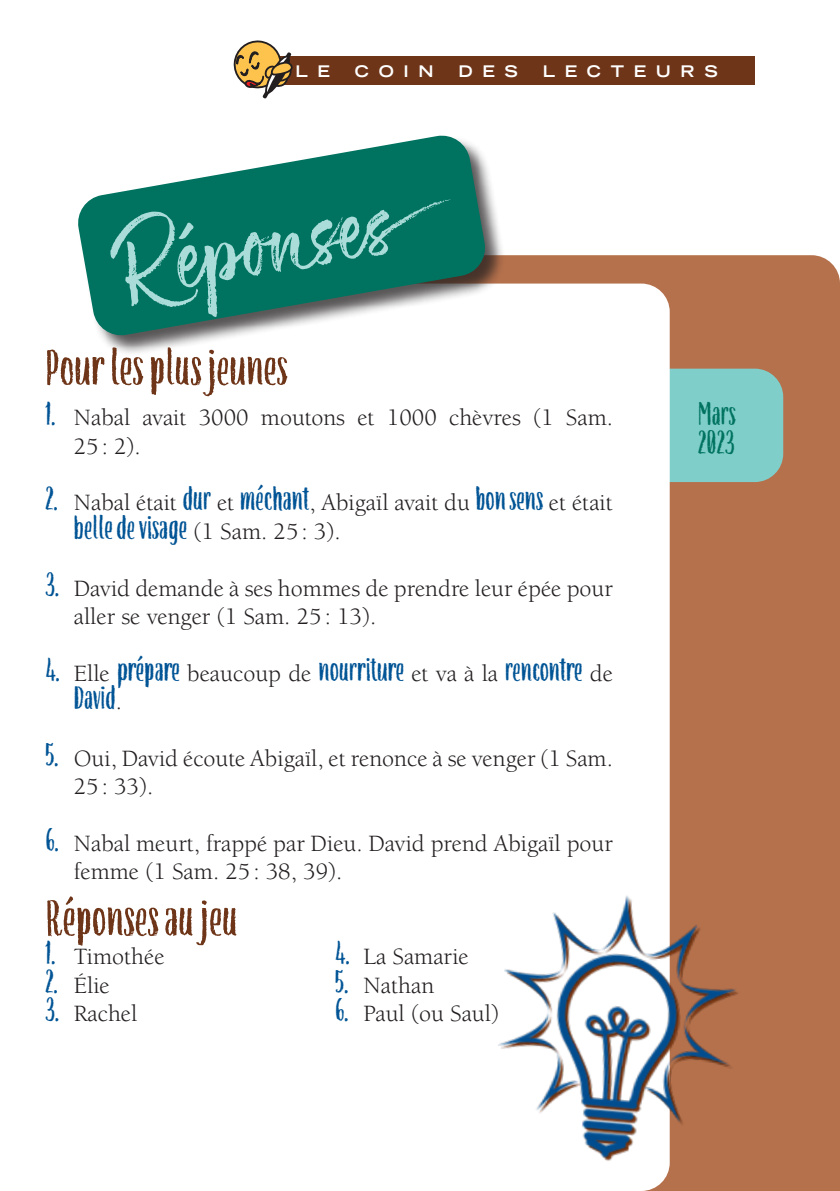
<style>
.page{position:relative;width:840px;height:1191px;background:#fff}
.page>*{position:absolute;margin:0;border:0;box-sizing:border-box;transform-origin:0 0}
.t1{font:96px "ATS Script";color:#aadcd9}
.H3_Titre_3e_niveau{font:condensed 56px "ATS Cond";color:#6e3518}
.t2{font:condensed 36px/28.4px "ATS Cond";color:#005495}
.t3{font:condensed 36px/28.4px "ATS Cond";color:#007360}
.t4{font:24px/28.4px "Berkeley Pro";color:#231f20}
.t5{font:700 expanded 16px "Trade Gothic LT Std";letter-spacing:.6em;color:#fff}
.s1{font-family:"ATS Cond";font-stretch:condensed;font-size:36px;color:#005495}
.s2{font-family:"Berkeley Pro";font-stretch:normal;font-size:24px;color:#231f20}
</style>
<div class="page">
<div style="left:505px;top:255px;width:334px;height:936px;background:#b5714c"></div>
<div style="left:556px;top:369px;width:226px;height:113px;background:#80ceca;border-radius:28px"></div>
<svg style="left:505px;top:283px;width:164px;height:908px"></svg>
<div style="left:78px;top:135px;width:427px;height:221px;background:#231f20;opacity:.75"></div>
<svg style="left:78px;top:135px;width:409px;height:202px;fill:#007360"></svg>
<div style="left:258px;top:57px;width:496px;height:28px;background:#6e3518"></div>
<svg style="left:233px;top:40px;width:60px;height:59px"></svg>
<img style="left:505px;top:869px;width:252px;height:309px">
<img style="left:498px;top:866px;width:256px;height:309px">
<p class="t5" style="left:295px;top:61px;width:36px">L E</p>
<p class="t5" style="left:355px;top:61px;width:80px">COIN</p>
<p class="t5" style="left:458px;top:61px;width:61px">DES</p>
<p class="t5" style="left:542px;top:61px;width:176px">LECTEURS</p>
<h1 class="t1" style="left:105px;top:211px;width:343px;rotate:-10deg">Réponses</h1>
<p class="H3_Titre_3e_niveau" style="left:45px;top:336px;width:243px">Pour les plus jeunes</p>
<p class="t4" style="left:74px;top:404px;width:540px;text-indent:-28px"><span class="s1">1.</span> Nabal avait 3000 moutons et 1000 chèvres (1 Sam.<br>25: 2).</p>
<p class="t4" style="left:45px;top:489px;width:568px"><span class="s1">2.</span> Nabal était <span class="s1">dur</span> et <span class="s1">méchant</span>, Abigaïl avait du <span class="s1">bon sens</span> et était</p>
<p class="t2" style="left:74px;top:513px;width:268px">belle de visage <span class="s2">(1 Sam. 25: 3).</span></p>
<p class="t4" style="left:74px;top:574px;width:540px;text-indent:-28px"><span class="s1">3.</span> David demande à ses hommes de prendre leur épée pour aller se venger (1 Sam. 25: 13).</p>
<p class="t2" style="left:74px;top:655px;width:540px;text-indent:-28px">4. <span class="s2">Elle</span> prépare <span class="s2">beaucoup de</span> nourriture <span class="s2">et va à la</span> rencontre <span class="s2">de<br></span>David<span class="s2">.</span></p>
<p class="t4" style="left:74px;top:744px;width:540px;text-indent:-28px"><span class="s1">5.</span> Oui, David écoute Abigaïl, et renonce à se venger (1 Sam.<br>25: 33).</p>
<p class="t4" style="left:74px;top:829px;width:540px;text-indent:-28px"><span class="s1">6.</span> Nabal meurt, frappé par Dieu. David prend Abigaïl pour femme (1 Sam. 25: 38, 39).</p>
<p class="H3_Titre_3e_niveau" style="left:45px;top:886px;width:194px">Réponses au jeu</p>
<p class="t4" style="left:45px;top:942px;width:121px"><span class="s1">1.</span> Timothée</p>
<p class="t4" style="left:45px;top:971px;width:66px"><span class="s1">2.</span> Élie</p>
<p class="t4" style="left:45px;top:999px;width:93px"><span class="s1">3.</span> Rachel</p>
<p class="t4" style="left:335px;top:942px;width:135px"><span class="s1">4.</span> La Samarie</p>
<p class="t4" style="left:335px;top:971px;width:101px"><span class="s1">5.</span> Nathan</p>
<p class="t4" style="left:335px;top:999px;width:165px"><span class="s1">6.</span> Paul (ou Saul)</p>
<h3 class="t3" style="left:697px;top:399px;width:39px">Mars<br>2023</h3>
</div>
